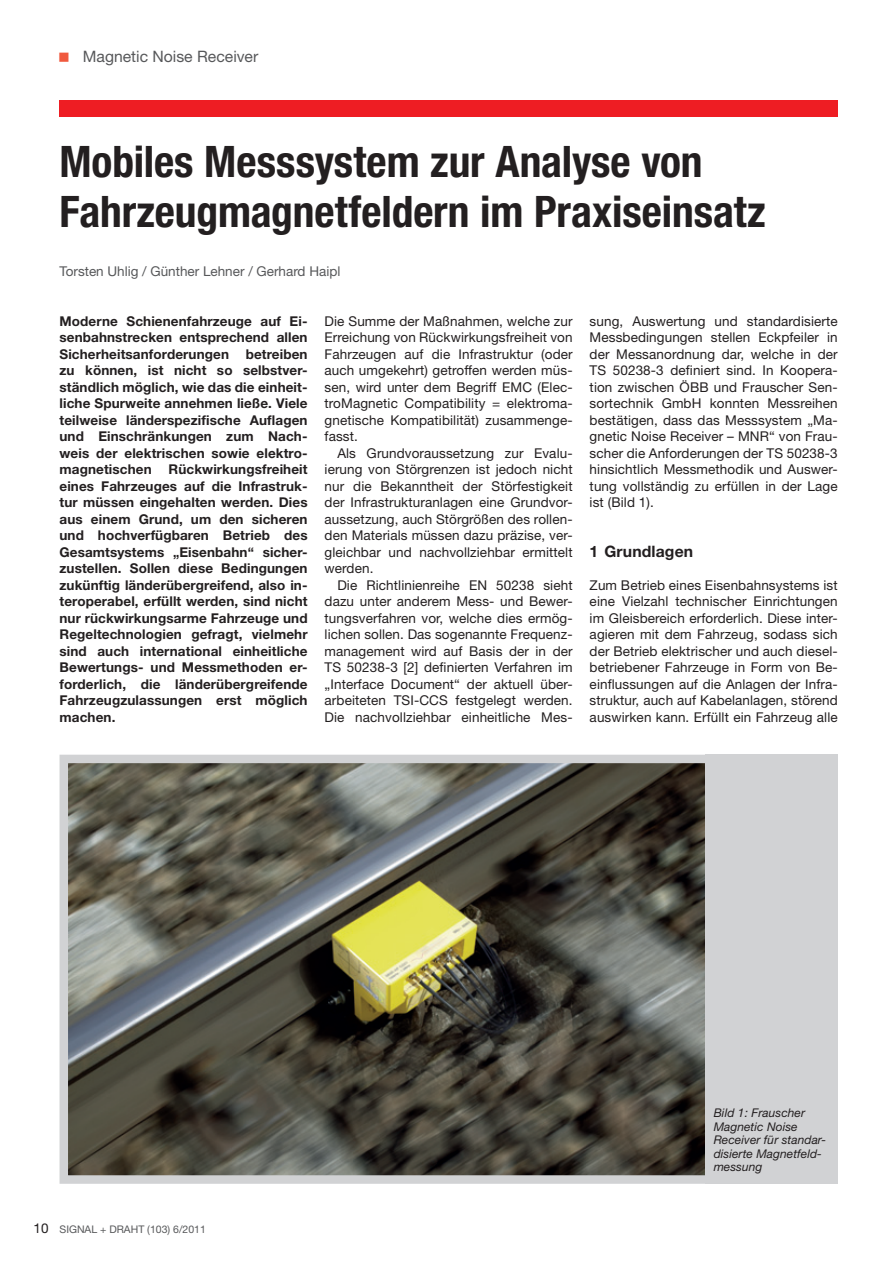
<style>
.page{position:relative;width:893px;height:1263px;background:#fff}
.page>*{position:absolute;margin:0;border:0;box-sizing:border-box;transform-origin:0 0}
.t1{font:700 condensed 43.5px/49.5px "Helvetica Neue LT Std";letter-spacing:-.005em;color:#231f20}
.t2{font:15.75px "Helvetica Neue LT Std";color:#57585a}
.t3{font:700 15.75px "Helvetica Neue LT Std";letter-spacing:.01em;color:#231f20}
.t4{font:13.5px/16.5px "Helvetica Neue LT Std";letter-spacing:.01em;color:#231f20;text-align:justify}
.t5{font:700 13.5px/16.5px "Helvetica Neue LT Std";letter-spacing:.01em;color:#231f20;text-align:justify}
.t6{font:13.5px "Helvetica Neue LT Std";color:#57585a}
.t7{font:italic 12px/13.5px "Helvetica Neue LT Std";letter-spacing:.005em;color:#231f20}
.t8{font:10.5px "Helvetica Neue LT Std";color:#57585a}
.s1{font-size:13.5px;color:#231f20}
</style>
<div class="page">
<div style="left:60px;top:100px;width:778px;height:17px;background:#ee1d23"></div>
<svg style="left:59px;top:754px;width:659px;height:430px;background:#5e5d51"></svg>
<div style="left:705px;top:755px;width:133px;height:429px;background:#d1d2d4"></div>
<p class="t2" style="left:83px;top:50px;width:177px">Magnetic Noise Receiver</p>
<h1 class="t1" style="left:60px;top:141px;width:708px">Mobiles Messsystem zur Analyse von<br>Fahrzeugmagnetfeldern im Praxiseinsatz</h1>
<p class="t6" style="left:60px;top:266px;width:282px">Torsten Uhlig / Günther Lehner / Gerhard Haipl</p>
<p class="t5" style="left:60px;top:314px;width:250px">Moderne Schienenfahrzeuge auf Ei&shy;senbahnstrecken entsprechend allen Sicherheitsanforderungen betreiben zu können, ist nicht so selbstver&shy;ständlich möglich, wie das die einheit&shy;liche Spurweite annehmen ließe. Viele teilweise länderspezifische Auflagen und Einschränkungen zum Nach&shy;weis der elektrischen sowie elektro&shy;magnetischen Rückwirkungsfreiheit eines Fahrzeuges auf die Infrastruk&shy;tur müssen eingehalten werden. Dies aus einem Grund, um den sicheren und hochverfügbaren Betrieb des Gesamtsystems „Eisenbahn“ sicher&shy;zustellen. Sollen diese Bedingungen zukünftig länderübergreifend, also in&shy;teroperabel, erfüllt werden, sind nicht nur rückwirkungsarme Fahrzeuge und Regeltechnologien gefragt, vielmehr sind auch international einheitliche Bewertungs- und Messmethoden er&shy;forderlich, die länderübergreifende Fahrzeugzulassungen erst möglich machen.</p>
<p class="t4" style="left:325px;top:314px;width:250px">Die Summe der Maßnahmen, welche zur Erreichung von Rückwirkungsfreiheit von Fahrzeugen auf die Infrastruktur (oder auch umgekehrt) getroffen werden müs&shy;sen, wird unter dem Begriff EMC (Elec&shy;troMagnetic Compatibility = elektroma&shy;gnetische Kompatibilität) zusammenge&shy;fasst.</p>
<p class="t4" style="left:590px;top:314px;width:250px">sung, Auswertung und standardisierte Messbedingungen stellen Eckpfeiler in der Messanordnung dar, welche in der TS 50238-3 definiert sind. In Koopera&shy;tion zwischen ÖBB und Frauscher Sen&shy;sortechnik GmbH konnten Messreihen bestätigen, dass das Messsystem „Ma&shy;gnetic Noise Receiver – MNR“ von Frau&shy;scher die Anforderungen der TS 50238-3 hinsichtlich Messmethodik und Auswer&shy;tung vollständig zu erfüllen in der Lage ist (Bild 1).</p>
<p class="t3" style="left:590px;top:545px;width:105px">1 Grundlagen</p>
<p class="t4" style="left:590px;top:578px;width:250px">Zum Betrieb eines Eisenbahnsystems ist eine Vielzahl technischer Einrichtungen im Gleisbereich erforderlich. Diese inter&shy;agieren mit dem Fahrzeug, sodass sich der Betrieb elektrischer und auch diesel&shy;betriebener Fahrzeuge in Form von Be&shy;einflussungen auf die Anlagen der Infra&shy;struktur, auch auf Kabelanlagen, störend auswirken kann. Erfüllt ein Fahrzeug alle</p>
<p class="t4" style="left:325px;top:446px;width:250px;text-indent:13px">Als Grundvoraussetzung zur Evalu&shy;ierung von Störgrenzen ist jedoch nicht nur die Bekanntheit der Störfestigkeit der Infrastrukturanlagen eine Grundvor&shy;aussetzung, auch Störgrößen des rollen&shy;den Materials müssen dazu präzise, ver&shy;gleichbar und nachvollziehbar ermittelt werden.</p>
<p class="t4" style="left:325px;top:578px;width:250px;text-indent:13px">Die Richtlinienreihe EN 50238 sieht dazu unter anderem Mess- und Bewer&shy;tungsverfahren vor, welche dies ermög&shy;lichen sollen. Das sogenannte Frequenz&shy;management wird auf Basis der in der TS 50238-3 [2] definierten Verfahren im „Interface Document“ der aktuell über&shy;arbeiteten TSI-CCS festgelegt werden.<br>Die nachvollziehbar einheitliche Mes-</p>
<p class="t8" style="left:34px;top:1225px;width:174px"><span class="s1">10</span> SIGNAL + DRAHT (103) 6/2011</p>
<p class="t7" style="left:714px;top:1107px;width:114px">Bild 1: Frauscher<br>Magnetic Noise<br>Receiver für standar&shy;disierte Magnetfeld&shy;messung</p>
</div>
